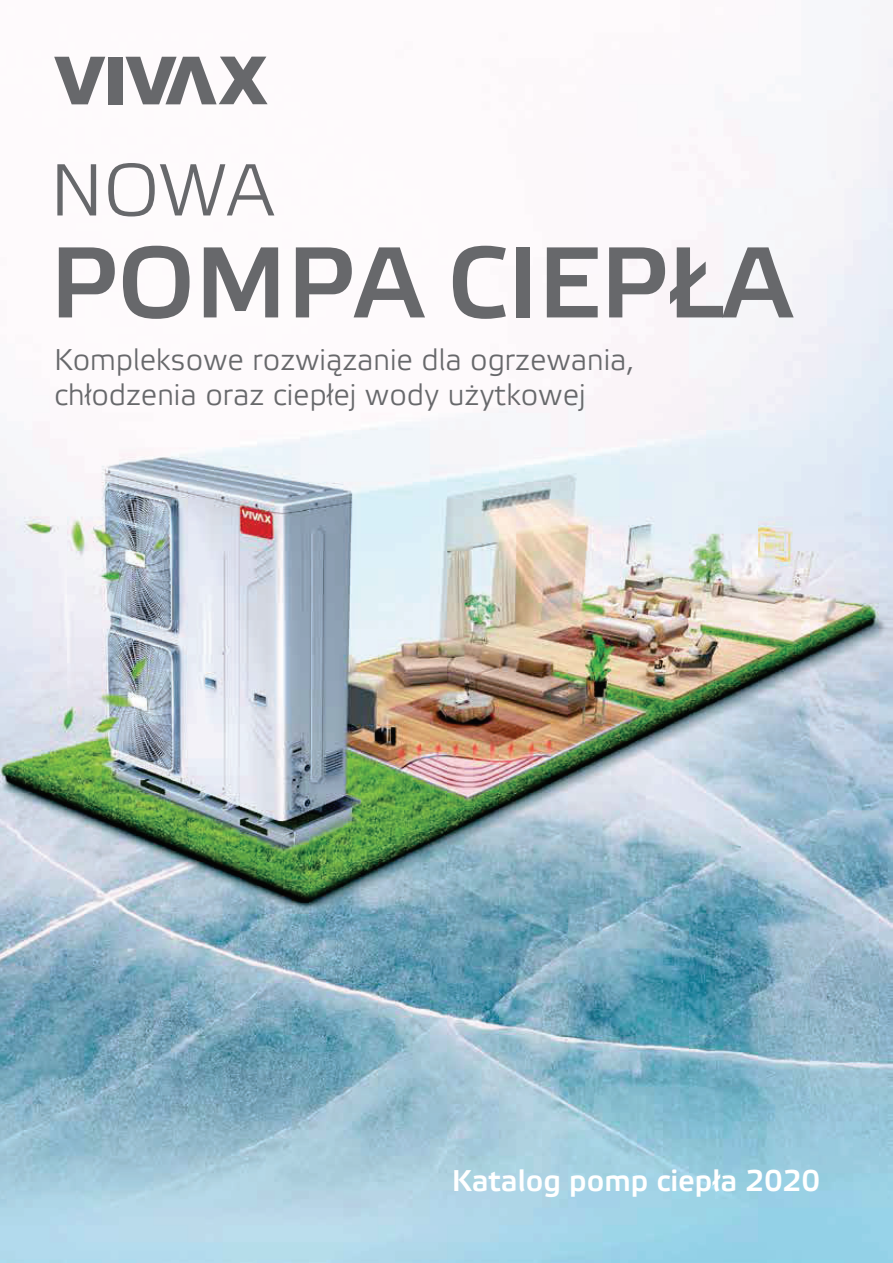
<style>
.page{position:relative;width:893px;height:1263px;background:#fff}
.page>*{position:absolute;margin:0;border:0;box-sizing:border-box;transform-origin:0 0}
.t1{font:500 100.5px "Etelka";color:#67686b}
.t2{font:300 73.5px "Etelka";color:#67686b}
.t3{font:300 30px/36px "Etelka";color:#67686b}
.t4{font:500 30px "Etelka";color:#fff}
</style>
<div class="page">
<img style="left:0;top:49px;width:892px;height:1214px">
<div style="left:108px;top:57px;width:14px;height:47px;background:#67686b"></div>
<svg style="left:54px;top:57px;width:51px;height:47px"></svg>
<svg style="left:125px;top:57px;width:143px;height:47px"></svg>
<h2 class="t2" style="left:50px;top:162px;width:226px">NOWA</h2>
<h1 class="t1" style="left:50px;top:245px;width:743px">POMPA CIEPŁA</h1>
<p class="t3" style="left:54px;top:344px;width:581px">Kompleksowe rozwiązanie dla ogrzewania, chłodzenia oraz ciepłej wody użytkowej</p>
<p class="t4" style="left:452px;top:1169px;width:370px">Katalog pomp ciepła 2020</p>
</div>
